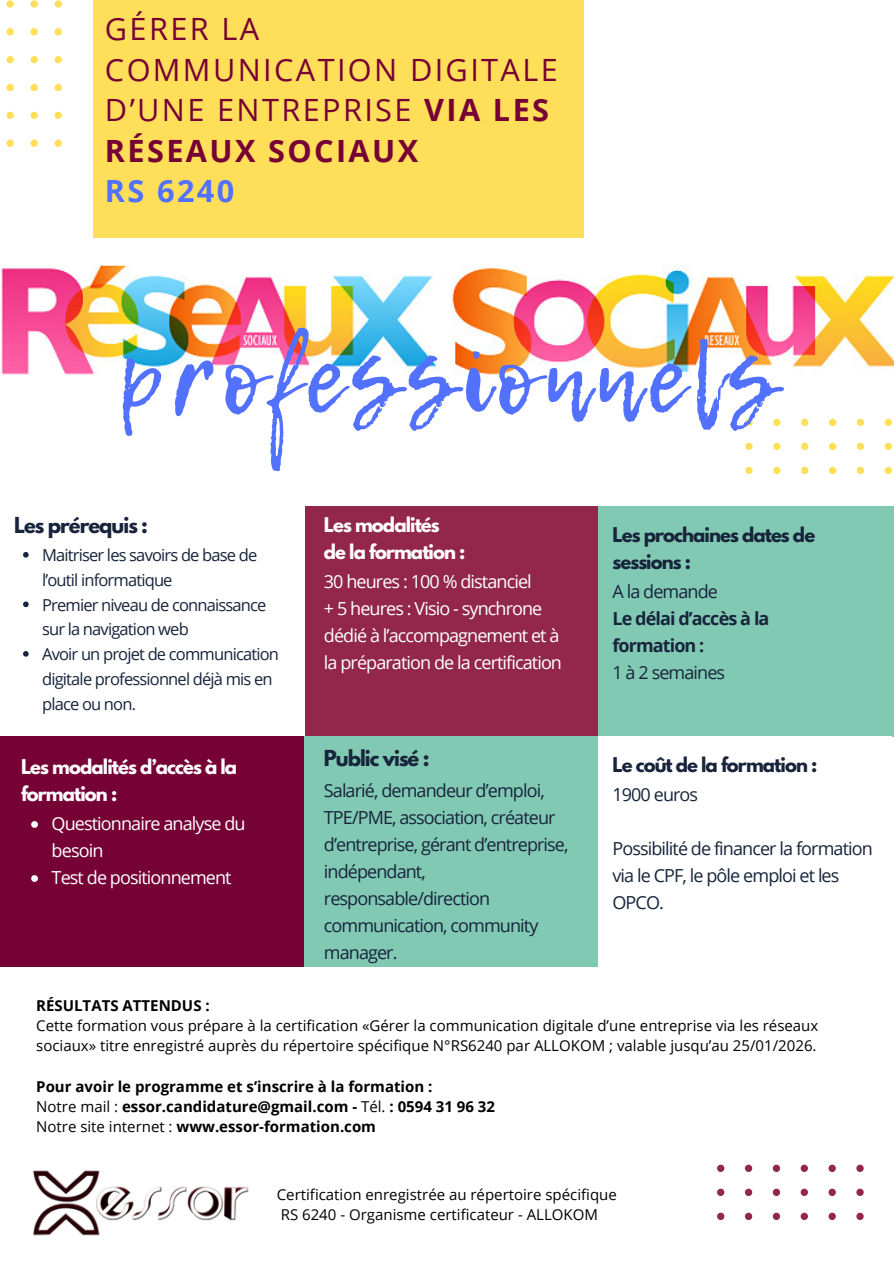
<style>
.page{position:relative;width:894px;height:1264px;background:#fff}
.page>*{position:absolute;margin:0;border:0;box-sizing:border-box;transform-origin:0 0}
.t1{font:94.65px "Lemon Tuesday";letter-spacing:.075em;color:#5271ff}
.t2{font:30.6px/40.5px "Open Sans";letter-spacing:.075em;color:#760135}
.t3{font:700 19.5px "League Spartan";letter-spacing:-.05em;color:#17243b}
.t4{font:18px/27px "Open Sans";letter-spacing:-.05em;color:#17243b}
.t5{font:18px/27px "Open Sans";letter-spacing:-.05em;color:#fff}
.t6{font:700 18px/29.2px "League Spartan";letter-spacing:-.05em;color:#17243b}
.t7{font:700 18px/27px "League Spartan";letter-spacing:-.05em;color:#fff}
.t8{font:700 18px/27px "Open Sans";letter-spacing:-.05em;color:#17243b}
.t9{font:16.5px/24.8px "Open Sans";letter-spacing:-.05em;color:#17243b}
.t10{font:15px/20.2px "Open Sans";color:#000}
.t11{font:700 15px "Open Sans";color:#000}
.s1{font-weight:700}
.s2{font-weight:700;color:#5271ff}
.s3{font-weight:400}
.s4{font-family:"Open Sans";font-weight:400}
</style>
<div class="page">
<div style="left:598px;top:506px;width:295px;height:230px;background:#82c9b4"></div>
<div style="left:304px;top:506px;width:294px;height:230px;background:#92274b"></div>
<img style="left:1px;top:174px;width:892px;height:277px">
<div style="left:93px;top:0;width:490px;height:238px;background:#ffde59"></div>
<svg style="left:856px;top:1212px;width:7px;height:7px"></svg>
<svg style="left:828px;top:1212px;width:7px;height:7px"></svg>
<svg style="left:800px;top:1212px;width:7px;height:7px"></svg>
<svg style="left:772px;top:1212px;width:7px;height:7px"></svg>
<svg style="left:744px;top:1212px;width:8px;height:7px"></svg>
<svg style="left:717px;top:1212px;width:7px;height:7px"></svg>
<svg style="left:856px;top:1188px;width:7px;height:7px"></svg>
<svg style="left:828px;top:1188px;width:7px;height:7px"></svg>
<svg style="left:800px;top:1188px;width:7px;height:7px"></svg>
<svg style="left:772px;top:1188px;width:7px;height:7px"></svg>
<svg style="left:744px;top:1188px;width:8px;height:7px"></svg>
<svg style="left:717px;top:1188px;width:7px;height:7px"></svg>
<svg style="left:856px;top:1164px;width:7px;height:7px"></svg>
<svg style="left:828px;top:1164px;width:7px;height:7px"></svg>
<svg style="left:800px;top:1164px;width:7px;height:7px"></svg>
<svg style="left:772px;top:1164px;width:7px;height:7px"></svg>
<svg style="left:744px;top:1164px;width:8px;height:7px"></svg>
<svg style="left:717px;top:1164px;width:7px;height:7px"></svg>
<svg style="left:55px;top:0;width:7px;height:8px"></svg>
<svg style="left:55px;top:28px;width:7px;height:7px"></svg>
<svg style="left:55px;top:56px;width:7px;height:7px"></svg>
<svg style="left:55px;top:84px;width:7px;height:7px"></svg>
<svg style="left:55px;top:112px;width:7px;height:7px"></svg>
<svg style="left:55px;top:140px;width:7px;height:7px"></svg>
<svg style="left:31px;top:0;width:7px;height:8px"></svg>
<svg style="left:31px;top:28px;width:7px;height:7px"></svg>
<svg style="left:31px;top:56px;width:7px;height:7px"></svg>
<svg style="left:31px;top:84px;width:7px;height:7px"></svg>
<svg style="left:31px;top:112px;width:7px;height:7px"></svg>
<svg style="left:31px;top:140px;width:7px;height:7px"></svg>
<svg style="left:7px;top:0;width:7px;height:8px"></svg>
<svg style="left:7px;top:28px;width:7px;height:7px"></svg>
<svg style="left:7px;top:56px;width:7px;height:7px"></svg>
<svg style="left:7px;top:84px;width:7px;height:7px"></svg>
<svg style="left:7px;top:112px;width:7px;height:7px"></svg>
<svg style="left:7px;top:140px;width:7px;height:7px"></svg>
<svg style="left:884px;top:467px;width:7px;height:7px"></svg>
<svg style="left:856px;top:467px;width:7px;height:7px"></svg>
<svg style="left:829px;top:467px;width:7px;height:7px"></svg>
<svg style="left:801px;top:467px;width:7px;height:7px"></svg>
<svg style="left:773px;top:467px;width:7px;height:7px"></svg>
<svg style="left:745px;top:467px;width:7px;height:7px"></svg>
<svg style="left:884px;top:443px;width:7px;height:7px"></svg>
<svg style="left:856px;top:443px;width:7px;height:7px"></svg>
<svg style="left:828px;top:443px;width:8px;height:7px"></svg>
<svg style="left:800px;top:443px;width:8px;height:7px"></svg>
<svg style="left:773px;top:443px;width:7px;height:7px"></svg>
<svg style="left:745px;top:443px;width:7px;height:7px"></svg>
<svg style="left:884px;top:419px;width:7px;height:7px"></svg>
<svg style="left:856px;top:419px;width:7px;height:7px"></svg>
<svg style="left:828px;top:419px;width:8px;height:7px"></svg>
<svg style="left:800px;top:419px;width:8px;height:7px"></svg>
<svg style="left:773px;top:419px;width:7px;height:7px"></svg>
<svg style="left:745px;top:419px;width:7px;height:7px"></svg>
<div style="left:0;top:736px;width:304px;height:231px;background:#760135"></div>
<div style="left:304px;top:736px;width:294px;height:231px;background:#82c9b4"></div>
<img style="left:32px;top:1170px;width:217px;height:66px">
<svg style="left:23px;top:552px;width:6px;height:5px"></svg>
<svg style="left:23px;top:601px;width:6px;height:6px"></svg>
<svg style="left:23px;top:651px;width:6px;height:5px"></svg>
<svg style="left:31px;top:821px;width:7px;height:6px"></svg>
<svg style="left:31px;top:875px;width:7px;height:6px"></svg>
<h4 class="t2" style="left:105px;top:8px;width:454px">GÉRER LA<br>COMMUNICATION DIGITALE<br>D’UNE ENTREPRISE <span class="s1">VIA LES<br>RÉSEAUX SOCIAUX<br></span><span class="s2">RS 6240</span></h4>
<p class="t1" style="left:118px;top:308px;width:659px">professionnels</p>
<h3 class="t3" style="left:14px;top:515px;width:135px">Les prérequis :</h3>
<p class="t9" style="left:42px;top:542px;width:217px">Maitriser les savoirs de base de l’outil informatique</p>
<p class="t9" style="left:42px;top:591px;width:226px">Premier niveau de connaissance sur la navigation web</p>
<p class="t9" style="left:42px;top:641px;width:238px">Avoir un projet de communication digitale professionnel déjà mis en place ou non.</p>
<h3 class="t7" style="left:21px;top:755px;width:218px">Les modalités d’accès à la formation :</h3>
<p class="t5" style="left:52px;top:809px;width:195px">Questionnaire analyse du besoin</p>
<p class="t5" style="left:52px;top:863px;width:181px">Test de positionnement</p>
<h4 class="t7" style="left:324px;top:513px;width:143px">Les modalités de la formation :</h4>
<h4 class="t5" style="left:324px;top:567px;width:239px">30 heures : 100 % distanciel<br>+ 5 heures : Visio - synchrone dédié à l’accompagnement et à la préparation de la certification</h4>
<h4 class="t3" style="left:324px;top:748px;width:107px">Public visé :</h4>
<h4 class="t4" style="left:324px;top:776px;width:246px">Salarié, demandeur d’emploi,<br>TPE/PME, association, créateur d’entreprise, gérant d’entreprise, indépendant, responsable/direction communication, community manager.</h4>
<p class="t6" style="left:612px;top:523px;width:204px;line-height:27px">Les prochaines dates de sessions :</p>
<p class="t8" style="left:612px;top:578px;width:158px"><span class="s3">A la demande<br></span>Le délai d’accès à la formation :<br><span class="s3">1 à 2 semaines</span></p>
<p class="t6" style="left:612px;top:752px;width:206px">Le coût de la formation :<br><span class="s4">1900 euros</span></p>
<h2 class="t4" style="left:612px;top:834px;width:262px">Possibilité de financer la formation via le CPF, le pôle emploi et les<br>OPCO.</h2>
<p class="t11" style="left:36px;top:994px;width:175px">RÉSULTATS ATTENDUS :</p>
<h1 class="t10" style="left:36px;top:1015px;width:783px">Cette formation vous prépare à la certification «Gérer la communication digitale d’une entreprise via les réseaux sociaux» titre enregistré auprès du répertoire spécifique N°RS6240 par ALLOKOM ; valable jusqu’au 25/01/2026.</h1>
<p class="t11" style="left:36px;top:1075px;width:397px">Pour avoir le programme et s’inscrire à la formation :</p>
<h4 class="t11" style="left:36px;top:1095px;width:460px"><span class="s3">Notre mail :</span> essor.candidature@gmail.com - <span class="s3">Tél.</span> : 0594 31 96 32</h4>
<h4 class="t11" style="left:36px;top:1116px;width:341px"><span class="s3">Notre site internet :</span> www.essor-formation.com</h4>
<p class="t10" style="left:277px;top:1184px;width:341px">Certification enregistrée au répertoire spécifique</p>
<p class="t10" style="left:280px;top:1204px;width:318px">RS 6240 - Organisme certificateur - ALLOKOM</p>
</div>
